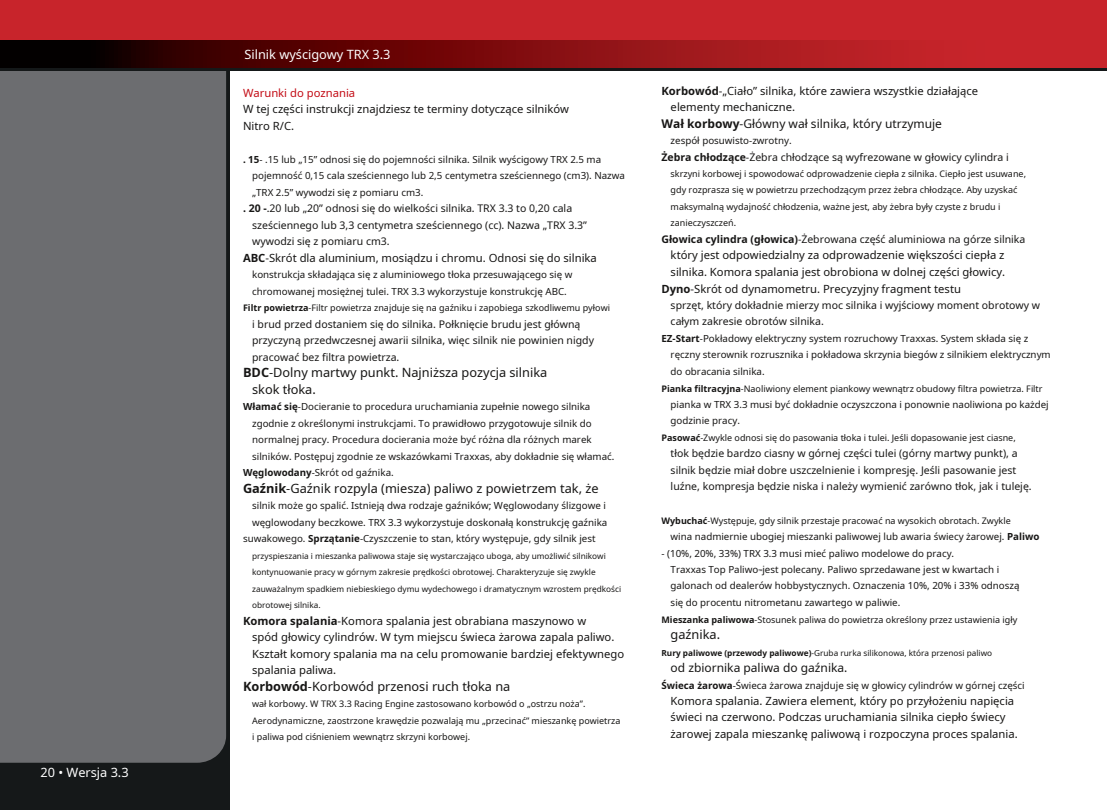
<style>
.page{position:relative;width:1107px;height:810px;background:#fff}
.page>*{position:absolute;margin:0;border:0;box-sizing:border-box;transform-origin:0 0}
.t1{font:12.75px/16.5px "Noto Sans";color:#171615}
.t2{font:12.75px "Noto Sans";color:#fff}
.t3{font:12px "Noto Sans";color:#171615}
.t4{font:11.25px/16.5px "Noto Sans";color:#171615}
.t5{font:11.25px "Noto Sans";color:#c30e17}
.t6{font:10.5px/16.5px "Noto Sans";color:#171615}
.t7{font:9.75px/16.5px "Noto Sans";color:#171615}
.t8{font:9px/16.5px "Noto Sans";color:#171615}
.t9{font:8.25px/16.5px "Noto Sans";color:#171615}
.s1{font-weight:700}
.s2{font-size:5.25px}
</style>
<div class="page">
<div style="left:0;top:61px;width:230px;height:749px;background:#151819"></div>
<div style="left:0;top:71px;width:226px;height:692px;background:#6c6d70"></div>
<div style="left:0;top:57px;width:1107px;height:14px;background:#151819"></div>
<div style="left:0;top:0;width:1107px;height:67px;background:#c8242b"></div>
<svg style="left:0;top:40px;width:1107px;height:28px"></svg>
<h1 class="t2" style="left:40px;top:763px;width:90px">20 • Wersja 3.3</h1>
<h1 class="t2" style="left:244px;top:45px;width:148px">Silnik wyścigowy TRX 3.3</h1>
<p class="t5" style="left:243px;top:85px;width:114px">Warunki do poznania</p>
<p class="t4" style="left:671px;top:82px;width:309px;text-indent:-9px"><span class="s1">Korbowód</span>-„Ciało” silnika, które zawiera wszystkie działające elementy mechaniczne.</p>
<p class="t3" style="left:662px;top:115px;width:282px"><span class="s1">Wał korbowy</span>-Główny wał silnika, który utrzymuje</p>
<p class="t7" style="left:671px;top:132px;width:122px">zespół posuwisto-zwrotny.</p>
<p class="t6" style="left:662px;top:148px;width:349px"><span class="s1">Żebra chłodzące</span>-Żebra chłodzące są wyfrezowane w głowicy cylindra i</p>
<p class="t8" style="left:671px;top:165px;width:357px">skrzyni korbowej i spowodować odprowadzenie ciepła z silnika. Ciepło jest usuwane, gdy rozprasza się w powietrzu przechodzącym przez żebra chłodzące. Aby uzyskać maksymalną wydajność chłodzenia, ważne jest, aby żebra były czyste z brudu i zanieczyszczeń.</p>
<p class="t6" style="left:662px;top:231px;width:365px"><span class="s1">Głowica cylindra (głowica)</span>-Żebrowana część aluminiowa na górze silnika</p>
<p class="t4" style="left:671px;top:247px;width:335px">który jest odpowiedzialny za odprowadzenie większości ciepła z</p>
<p class="t4" style="left:671px;top:263px;width:336px">silnika. Komora spalania jest obrobiona w dolnej części głowicy.</p>
<p class="t4" style="left:662px;top:280px;width:301px"><span class="s1">Dyno</span>-Skrót od dynamometru. Precyzyjny fragment testu</p>
<p class="t6" style="left:671px;top:297px;width:371px">sprzęt, który dokładnie mierzy moc silnika i wyjściowy moment obrotowy w całym zakresie obrotów silnika.</p>
<p class="t7" style="left:671px;top:330px;width:382px;text-indent:-9px"><span class="s1">EZ-Start</span>-Pokładowy elektryczny system rozruchowy Traxxas. System składa się z ręczny sterownik rozrusznika i pokładowa skrzynia biegów z silnikiem elektrycznym do obracania silnika.</p>
<p class="t8" style="left:662px;top:380px;width:383px"><span class="s1">Pianka filtracyjna</span>-Naoliwiony element piankowy wewnątrz obudowy filtra powietrza. Filtr</p>
<p class="t7" style="left:671px;top:396px;width:380px">pianka w TRX 3.3 musi być dokładnie oczyszczona i ponownie naoliwiona po każdej godzinie pracy.</p>
<p class="t8" style="left:662px;top:429px;width:356px"><span class="s1">Pasować</span>-Zwykle odnosi się do pasowania tłoka i tulei. Jeśli dopasowanie jest ciasne,</p>
<p class="t6" style="left:671px;top:445px;width:363px">tłok będzie bardzo ciasny w górnej części tulei (górny martwy punkt), a silnik będzie miał dobre uszczelnienie i kompresję. Jeśli pasowanie jest luźne, kompresja będzie niska i należy wymienić zarówno tłok, jak i tuleję.</p>
<p class="t8" style="left:662px;top:512px;width:351px"><span class="s1">Wybuchać</span>-Występuje, gdy silnik przestaje pracować na wysokich obrotach. Zwykle</p>
<p class="t7" style="left:671px;top:528px;width:370px">wina nadmiernie ubogiej mieszanki paliwowej lub awaria świecy żarowej. <span class="s1">Paliwo</span></p>
<p class="t7" style="left:671px;top:544px;width:350px;text-indent:-9px">- (10%, 20%, 33%) TRX 3.3 musi mieć paliwo modelowe do pracy.<br>Traxxas Top Paliwo<span class="s2">™</span>jest polecany. Paliwo sprzedawane jest w kwartach i galonach od dealerów hobbystycznych. Oznaczenia 10%, 20% i 33% odnoszą się do procentu nitrometanu zawartego w paliwie.</p>
<p class="t8" style="left:662px;top:611px;width:357px"><span class="s1">Mieszanka paliwowa</span>-Stosunek paliwa do powietrza określony przez ustawienia igły</p>
<h1 class="t1" style="left:671px;top:626px;width:51px">gaźnika.</h1>
<p class="t9" style="left:662px;top:644px;width:332px"><span class="s1">Rury paliwowe (przewody paliwowe)</span>-Gruba rurka silikonowa, która przenosi paliwo</p>
<p class="t3" style="left:671px;top:659px;width:178px">od zbiornika paliwa do gaźnika.</p>
<p class="t7" style="left:662px;top:676px;width:365px"><span class="s1">Świeca żarowa</span>-Świeca żarowa znajduje się w głowicy cylindrów w górnej części</p>
<p class="t4" style="left:671px;top:692px;width:349px">Komora spalania. Zawiera element, który po przyłożeniu napięcia świeci na czerwono. Podczas uruchamiania silnika ciepło świecy żarowej zapala mieszankę paliwową i rozpoczyna proces spalania.</p>
<p class="t4" style="left:243px;top:100px;width:328px">W tej części instrukcji znajdziesz te terminy dotyczące silników<br>Nitro R/C.</p>
<p class="t7" style="left:252px;top:151px;width:374px;text-indent:-9px"><span class="s1">. 15</span>- .15 lub „15” odnosi się do pojemności silnika. Silnik wyścigowy TRX 2.5 ma pojemność 0,15 cala sześciennego lub 2,5 centymetra sześciennego (cm3). Nazwa „TRX 2.5” wywodzi się z pomiaru cm3.</p>
<p class="t6" style="left:252px;top:200px;width:336px;text-indent:-9px"><span class="s1">. 20 -</span>.20 lub „20” odnosi się do wielkości silnika. TRX 3.3 to 0,20 cala sześciennego lub 3,3 centymetra sześciennego (cc). Nazwa „TRX 3.3” wywodzi się z pomiaru cm3.</p>
<p class="t4" style="left:243px;top:249px;width:355px"><span class="s1">ABC</span>-Skrót dla aluminium, mosiądzu i chromu. Odnosi się do silnika</p>
<p class="t7" style="left:252px;top:266px;width:322px">konstrukcja składająca się z aluminiowego tłoka przesuwającego się w chromowanej mosiężnej tulei. TRX 3.3 wykorzystuje konstrukcję ABC.</p>
<p class="t8" style="left:243px;top:299px;width:369px"><span class="s1">Filtr powietrza</span>-Filtr powietrza znajduje się na gaźniku i zapobiega szkodliwemu pyłowi</p>
<p class="t6" style="left:252px;top:315px;width:343px">i brud przed dostaniem się do silnika. Połknięcie brudu jest główną przyczyną przedwczesnej awarii silnika, więc silnik nie powinien nigdy pracować bez filtra powietrza.</p>
<h1 class="t1" style="left:252px;top:364px;width:297px;text-indent:-9px"><span class="s1">BDC</span>-Dolny martwy punkt. Najniższa pozycja silnika skok tłoka.</h1>
<p class="t7" style="left:243px;top:398px;width:349px"><span class="s1">Włamać się</span>-Docieranie to procedura uruchamiania zupełnie nowego silnika</p>
<p class="t7" style="left:252px;top:415px;width:341px">zgodnie z określonymi instrukcjami. To prawidłowo przygotowuje silnik do</p>
<p class="t7" style="left:252px;top:431px;width:341px">normalnej pracy. Procedura docierania może być różna dla różnych marek</p>
<p class="t7" style="left:252px;top:448px;width:364px">silników. Postępuj zgodnie ze wskazówkami Traxxas, aby dokładnie się włamać.</p>
<p class="t7" style="left:243px;top:464px;width:152px"><span class="s1">Węglowodany</span>-Skrót od gaźnika.</p>
<h1 class="t1" style="left:243px;top:479px;width:357px"><span class="s1">Gaźnik</span>-Gaźnik rozpyla (miesza) paliwo z powietrzem tak, że</h1>
<p class="t7" style="left:252px;top:497px;width:355px">silnik może go spalić. Istnieją dwa rodzaje gaźników; Węglowodany ślizgowe i</p>
<p class="t7" style="left:252px;top:514px;width:357px">węglowodany beczkowe. TRX 3.3 wykorzystuje doskonałą konstrukcję gaźnika</p>
<p class="t7" style="left:243px;top:530px;width:354px">suwakowego. <span class="s1">Sprzątanie</span>-Czyszczenie to stan, który występuje, gdy silnik jest</p>
<p class="t9" style="left:252px;top:547px;width:371px">przyspieszania i mieszanka paliwowa staje się wystarczająco uboga, aby umożliwić silnikowi kontynuowanie pracy w górnym zakresie prędkości obrotowej. Charakteryzuje się zwykle zauważalnym spadkiem niebieskiego dymu wydechowego i dramatycznym wzrostem prędkości obrotowej silnika.</p>
<p class="t4" style="left:252px;top:612px;width:374px;text-indent:-9px"><span class="s1">Komora spalania</span>-Komora spalania jest obrabiana maszynowo w<br>spód głowicy cylindrów. W tym miejscu świeca żarowa zapala paliwo.<br>Kształt komory spalania ma na celu promowanie bardziej efektywnego spalania paliwa.</p>
<h1 class="t1" style="left:243px;top:677px;width:269px"><span class="s1">Korbowód</span>-Korbowód przenosi ruch tłoka na</h1>
<p class="t8" style="left:252px;top:695px;width:370px">wał korbowy. W TRX 3.3 Racing Engine zastosowano korbowód o „ostrzu noża”.<br>Aerodynamiczne, zaostrzone krawędzie pozwalają mu „przecinać” mieszankę powietrza i paliwa pod ciśnieniem wewnątrz skrzyni korbowej.</p>
</div>
